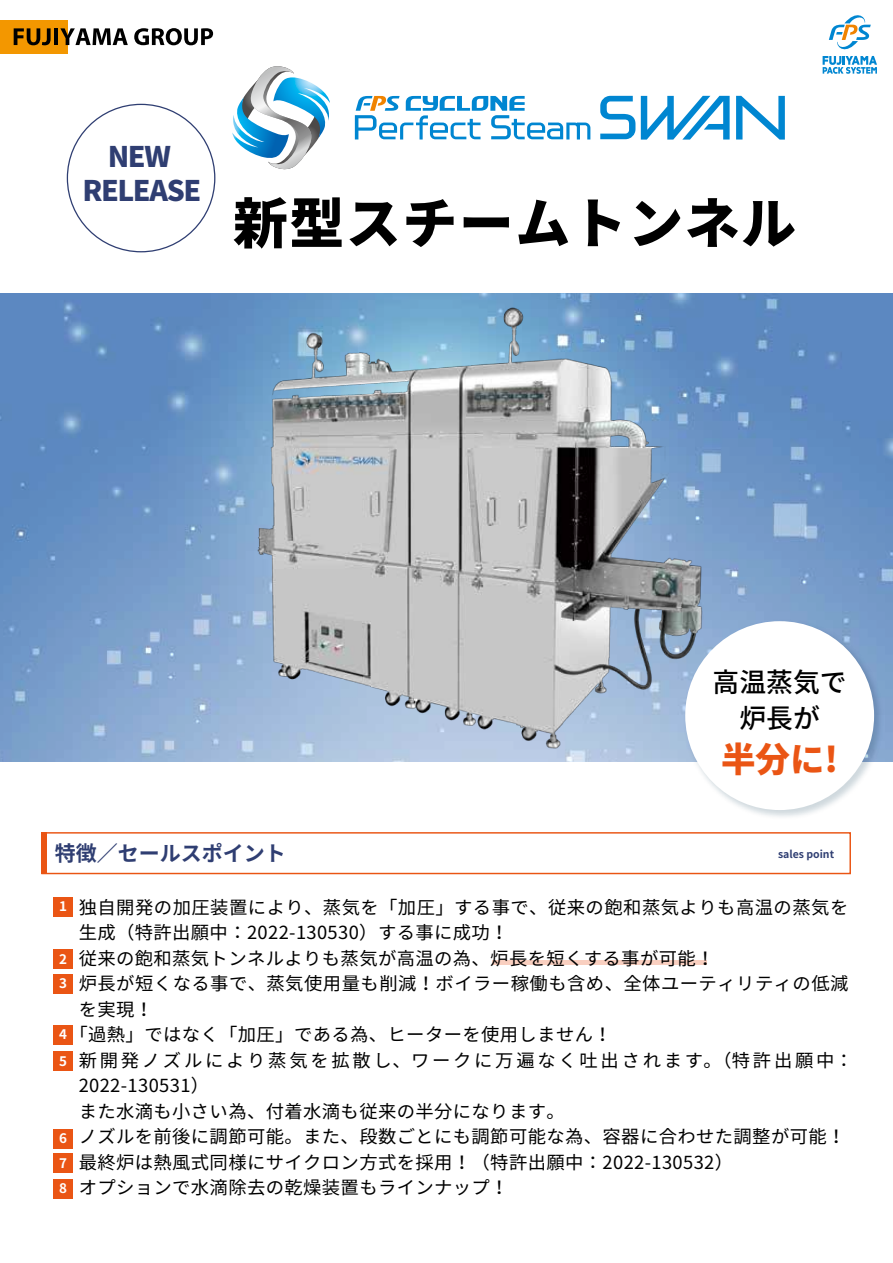
<style>
.page{position:relative;width:893px;height:1263px;background:#fff}
.page>*{position:absolute;margin:0;border:0;box-sizing:border-box;transform-origin:0 0}
.t1{font:900 54.75px "Noto Sans JP";letter-spacing:.03em;color:#000}
.t2{font:900 34.5px "Noto Sans JP";color:#ea5514}
.t3{font:900 28.35px/34px "Noto Sans JP";letter-spacing:-.05em;color:#2f3e72;text-align:center}
.t4{font:500 26.85px/36px "Noto Sans JP";color:#000;text-align:center}
.t5{font:700 21px "Noto Sans JP";color:#2f3e72}
.t6{font:18px "Noto Sans JP";letter-spacing:.02em;color:#000}
.t7{font:18px "Noto Sans JP";letter-spacing:.15em;color:#000}
.t8{font:700 13.2px/24.5px "Noto Sans JP";color:#fff}
.t9{font:700 10.5px "Noto Sans JP";color:#2f3e72}
</style>
<div class="page">
<img style="left:0;top:293px;width:893px;height:468px">
<svg style="left:823px;top:15px;width:54px;height:59px"></svg>
<div style="left:492px;top:960px;width:214px;height:5px;background:#f9cfc0"></div>
<div style="left:41px;top:832px;width:6px;height:42px;background:#ea5514"></div>
<img style="left:94px;top:301px;width:681px;height:452px">
<div style="left:0;top:20px;width:67px;height:33px;background:#f39700"></div>
<svg style="left:14px;top:28px;width:37px;height:17px"></svg>
<hr style="left:54px;top:28px;width:4px;height:17px;background:#000">
<svg style="left:60px;top:28px;width:68px;height:17px"></svg>
<svg style="left:134px;top:28px;width:79px;height:17px"></svg>
<div style="left:41px;top:832px;width:810px;height:42px;border:1px solid #ea5514"></div>
<img style="left:681px;top:617px;width:205px;height:200px">
<div style="left:685px;top:621px;width:189px;height:189px;background:#fff;border-radius:50%"></div>
<div style="left:53px;top:897px;width:20px;height:19px;background:#ea5514"></div>
<div style="left:53px;top:950px;width:20px;height:19px;background:#ea5514"></div>
<div style="left:53px;top:974px;width:20px;height:19px;background:#ea5514"></div>
<div style="left:53px;top:1025px;width:20px;height:19px;background:#ea5514"></div>
<div style="left:53px;top:1051px;width:20px;height:20px;background:#ea5514"></div>
<div style="left:53px;top:1129px;width:20px;height:19px;background:#ea5514"></div>
<div style="left:53px;top:1153px;width:20px;height:20px;background:#ea5514"></div>
<div style="left:53px;top:1179px;width:20px;height:19px;background:#ea5514"></div>
<svg style="left:232px;top:66px;width:98px;height:104px"></svg>
<svg style="left:600px;top:96px;width:35px;height:43px"></svg>
<svg style="left:736px;top:96px;width:49px;height:44px"></svg>
<svg style="left:641px;top:96px;width:89px;height:44px"></svg>
<svg style="left:355px;top:96px;width:235px;height:44px"></svg>
<h3 class="t3" style="left:82px;top:140px;width:120px">NEW<br>RELEASE</h3>
<h1 class="t1" style="left:233px;top:192px;width:564px">新型スチームトンネル</h1>
<h3 class="t4" style="left:713px;top:665px;width:136px">高温蒸気で炉長が</h3>
<h2 class="t2" style="left:721px;top:740px;width:119px">半分に!</h2>
<p class="t5" style="left:55px;top:841px;width:233px">特徴／セールスポイント</p>
<p class="t9" style="left:778px;top:848px;width:58px">sales point</p>
<p class="t8" style="left:59px;top:894px;width:9px">1</p>
<p class="t8" style="left:59px;top:947px;width:9px">2<br>3</p>
<p class="t8" style="left:59px;top:1021px;width:9px;line-height:26.2px">4<br>5</p>
<p class="t8" style="left:59px;top:1126px;width:9px">6<br>7</p>
<p class="t8" style="left:59px;top:1176px;width:9px">8</p>
<p class="t6" style="left:79px;top:897px;width:771px">独自開発の加圧装置により、蒸気を「加圧」する事で、従来の飽和蒸気よりも高温の蒸気を</p>
<p class="t6" style="left:79px;top:922px;width:431px">生成（特許出願中：2022-130530）する事に成功！</p>
<p class="t6" style="left:79px;top:948px;width:637px">従来の飽和蒸気トンネルよりも蒸気が高温の為、炉長を短くする事が可能！</p>
<p class="t6" style="left:79px;top:973px;width:771px">炉長が短くなる事で、蒸気使用量も削減！ボイラー稼働も含め、全体ユーティリティの低減</p>
<p class="t6" style="left:79px;top:999px;width:76px">を実現！</p>
<p class="t6" style="left:69px;top:1024px;width:544px">「過熱」ではなく「加圧」である為、ヒーターを使用しません！</p>
<p class="t7" style="left:79px;top:1050px;width:776px">新開発ノズルにより蒸気を拡散し、ワークに万遍なく吐出されます。（特許出願中：</p>
<p class="t6" style="left:79px;top:1075px;width:132px">2022-130531）</p>
<p class="t6" style="left:79px;top:1101px;width:488px">また水滴も小さい為、付着水滴も従来の半分になります。</p>
<p class="t6" style="left:79px;top:1126px;width:768px">ノズルを前後に調節可能。また、段数ごとにも調節可能な為、容器に合わせた調整が可能！</p>
<p class="t6" style="left:79px;top:1152px;width:656px">最終炉は熱風式同様にサイクロン方式を採用！（特許出願中：2022-130532）</p>
<p class="t6" style="left:79px;top:1177px;width:431px">オプションで水滴除去の乾燥装置もラインナップ！</p>
</div>
